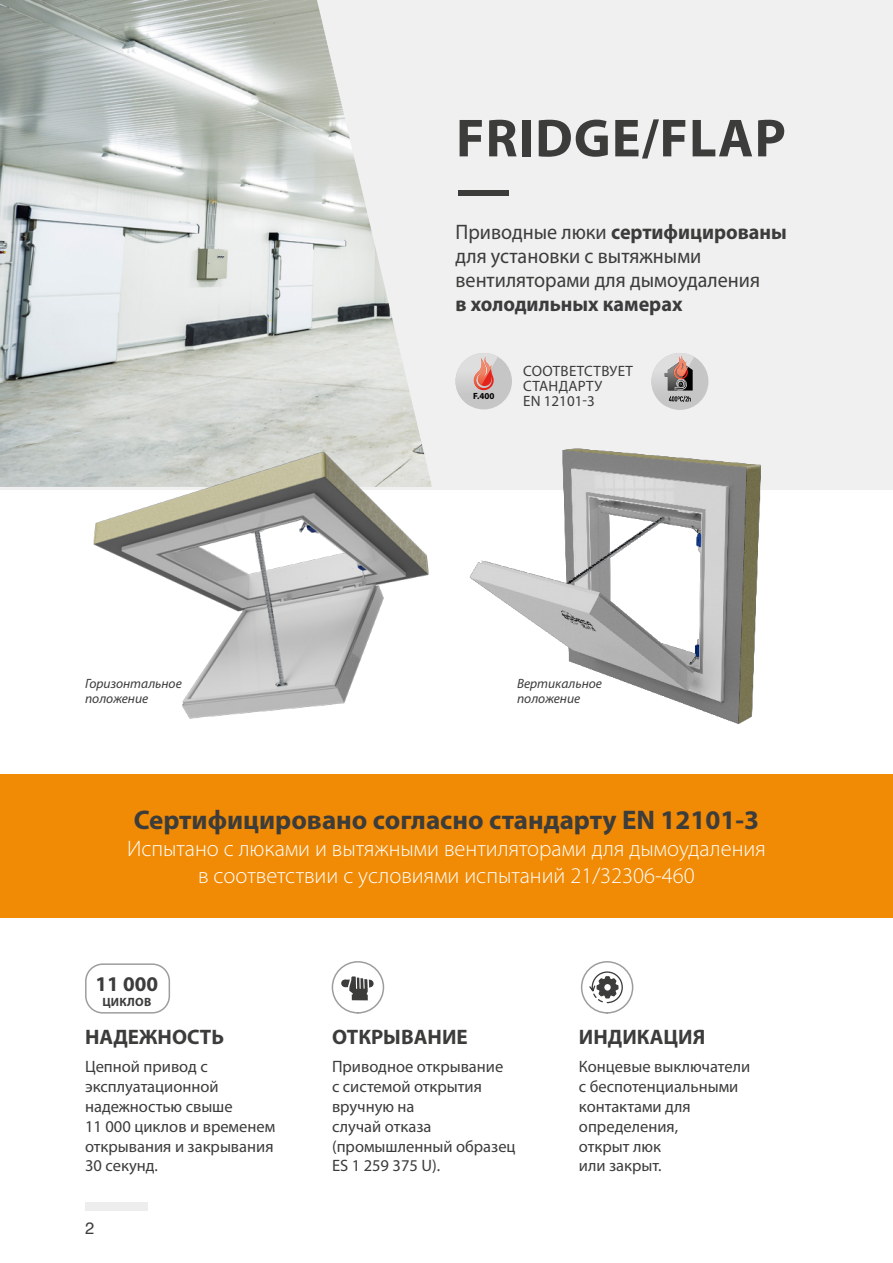
<style>
.page{position:relative;width:893px;height:1263px;background:#fff}
.page>*{position:absolute;margin:0;border:0;box-sizing:border-box;transform-origin:0 0}
.t1{font:700 54px/54px "Myriad Pro";letter-spacing:.02em;color:#3c3c3b}
.t2{font:700 27px "Myriad Pro";color:#3c3c3b}
.t3{font:300 22.5px/27px "Myriad Pro";color:#fff;text-align:center}
.t4{font:21px/24px "Myriad Pro";color:#3c3c3b;scale:.96 1}
.t5{font:700 21px "Myriad Pro";color:#3c3c3b}
.t6{font:700 21px "Myriad Pro";color:#3c3c3b;scale:.96 1}
.t7{font:16.5px/19.8px "Myriad Pro";color:#3c3c3b}
.t8{font:16.5px "Helvetica";color:#3c3c3b}
.t9{font:15px/15px "Myriad Pro";letter-spacing:.02em;color:#3c3c3b}
.t10{font:italic 13.5px/15px "Myriad Pro";color:#3c3c3b}
.t11{font:700 12px "Myriad Pro";letter-spacing:.02em;color:#3c3c3b}
.t12{font:700 9px "Myriad Pro";color:#000}
.s1{font-weight:700}
</style>
<div class="page">
<div style="left:85px;top:1202px;width:62px;height:8px;background:#ededed"></div>
<div style="left:0;top:774px;width:893px;height:143px;background:#f18a04"></div>
<div style="left:0;top:0;width:893px;height:489px;background:#f0f0f0"></div>
<img style="left:0;top:0;width:413px;height:487px">
<img style="left:85px;top:406px;width:352px;height:313px">
<img style="left:459px;top:448px;width:313px;height:276px">
<div style="left:332px;top:961px;width:52px;height:52px;background:#fff;border:2px solid #9d9d9c;border-radius:50%"></div>
<svg style="left:341px;top:976px;width:33px;height:24px"></svg>
<svg style="left:581px;top:961px;width:52px;height:52px"></svg>
<svg style="left:588px;top:971px;width:35px;height:33px"></svg>
<div style="left:455px;top:353px;width:57px;height:56px;background:#c6c6c6;border-radius:50%"></div>
<img style="left:455px;top:353px;width:43px;height:53px">
<svg style="left:473px;top:356px;width:21px;height:43px"></svg>
<img style="left:474px;top:356px;width:18px;height:33px">
<div style="left:85px;top:963px;width:85px;height:50px;border:2px solid #9d9d9c;border-radius:17px"></div>
<div style="left:651px;top:353px;width:57px;height:57px;background:#c6c6c6;border-radius:50%"></div>
<img style="left:651px;top:353px;width:43px;height:53px">
<svg style="left:665px;top:355px;width:28px;height:47px"></svg>
<img style="left:665px;top:362px;width:23px;height:28px">
<img style="left:674px;top:355px;width:13px;height:24px">
<h1 class="t1" style="left:456px;top:109px;width:331px">FRIDGE/FLAP —</h1>
<p class="t4" style="left:455px;top:220px;width:347px">Приводные люки <span class="s1">сертифицированы </span>для установки с вытяжными вентиляторами для дымоудаления</p>
<p class="t6" style="left:455px;top:291px;width:238px">в холодильных камерах</p>
<p class="t12" style="left:473px;top:390px;width:23px">F.400</p>
<p class="t9" style="left:523px;top:363px;width:111px">СООТВЕТСТВУЕТ<br>СТАНДАРТУ<br>EN 12101-3</p>
<p class="t10" style="left:85px;top:675px;width:98px">Горизонтальное положение</p>
<p class="t10" style="left:517px;top:675px;width:86px">Вертикальное положение</p>
<h2 class="t2" style="left:134px;top:802px;width:627px">Сертифицировано согласно стандарту EN 12101-3</h2>
<h3 class="t3" style="left:127px;top:836px;width:640px">Испытано с люками и вытяжными вентиляторами для дымоудаления в соответствии с условиями испытаний 21/32306-460</h3>
<p class="t5" style="left:96px;top:970px;width:64px">11 000</p>
<p class="t11" style="left:102px;top:994px;width:50px">ЦИКЛОВ</p>
<p class="t5" style="left:85px;top:1023px;width:141px">НАДЕЖНОСТЬ</p>
<p class="t7" style="left:85px;top:1057px;width:192px">Цепной привод с эксплуатационной надежностью свыше<br>11 000 циклов и временем открывания и закрывания<br>30 секунд.</p>
<p class="t8" style="left:85px;top:1215px;width:11px">2</p>
<p class="t5" style="left:332px;top:1023px;width:137px">ОТКРЫВАНИЕ</p>
<p class="t7" style="left:332px;top:1057px;width:185px">Приводное открывание<br>с системой открытия вручную на<br>случай отказа (промышленный образец<br>ES 1 259 375 U).</p>
<p class="t5" style="left:579px;top:1023px;width:128px">ИНДИКАЦИЯ</p>
<p class="t7" style="left:579px;top:1057px;width:173px">Концевые выключатели с беспотенциальными контактами для определения,<br>открыт люк<br>или закрыт.</p>
</div>
